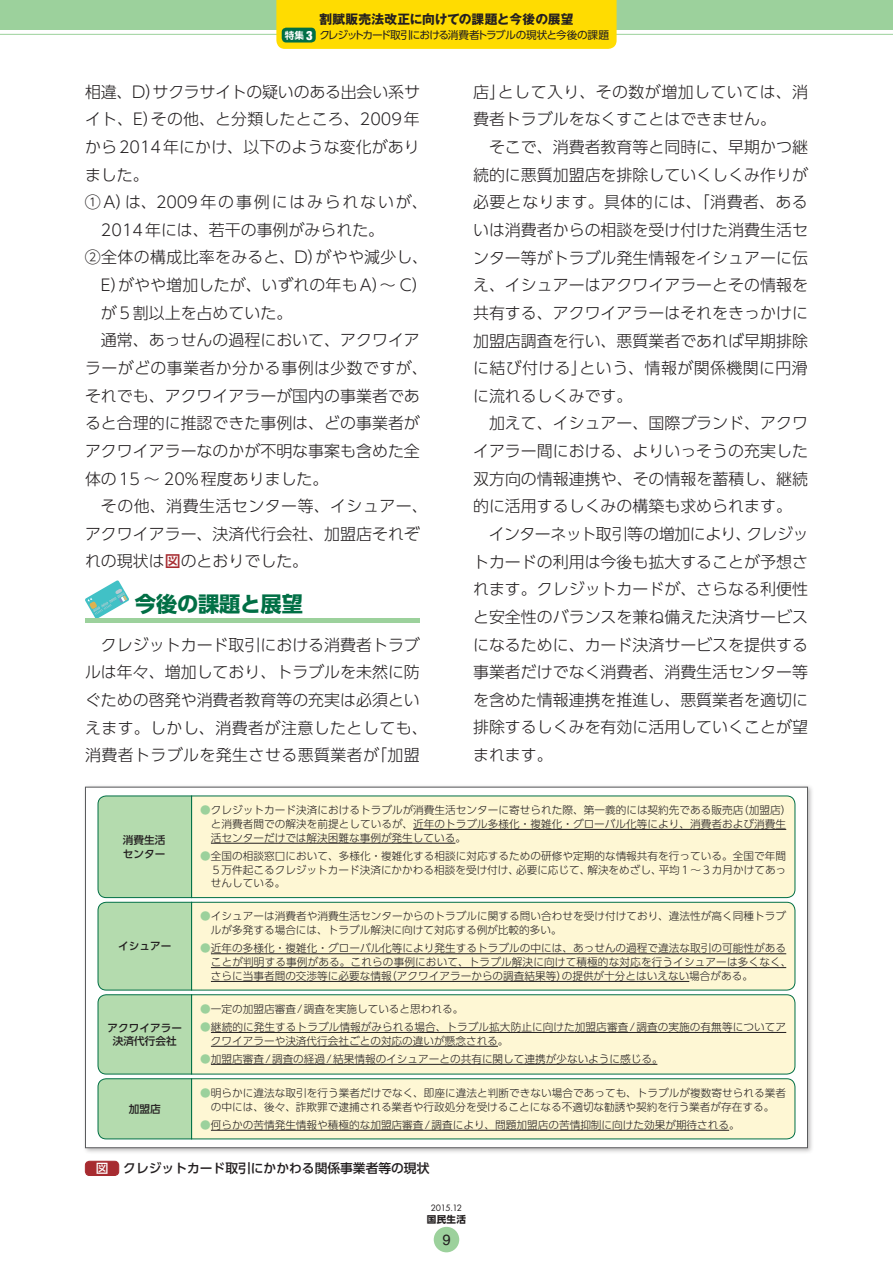
<style>
.page{position:relative;width:893px;height:1263px;background:#fff}
.page>*{position:absolute;margin:0;border:0;box-sizing:border-box;transform-origin:0 0}
.t1{font:700 21.3px "UD Shin Go Pro";letter-spacing:-.015em;color:#016f45}
.t2{font:300 15.9px/27.6px "UD Shin Go Pro";color:#231f20;text-align:justify}
.t3{font:300 15.9px "UD Shin Go Pro";letter-spacing:.115em;color:#231f20}
.t4{font:300 15.9px "UD Shin Go Pro";letter-spacing:.02em;color:#231f20}
.t5{font:300 15.9px "UD Shin Go Pro";letter-spacing:.025em;color:#231f20}
.t6{font:300 15.9px "UD Shin Go Pro";letter-spacing:.03em;color:#231f20}
.t7{font:14.85px "Helvetica LT Std";color:#231f20}
.t8{font:500 12.75px "UD Shin Go Pro";color:#231f20}
.t9{font:700 12.75px "Gothic MB101 Pro";letter-spacing:.005em;color:#231f20}
.t10{font:300 10.65px/13.8px "UD Shin Go Pro";color:#231f20}
.t11{font:10.65px "UD Shin Go Pro";letter-spacing:-.09em;color:#231f20}
.t12{font:500 10.65px/13.8px "UD Shin Go Pro";color:#231f20}
.t13{font:700 9.6px "UD Shin Go Pro";color:#231f20}
.t14{font:8.55px "Futura Std";letter-spacing:-.065em;color:#231f20}
.s1{font-family:"UD Shin Go Pro De";font-weight:700;font-size:9.6px;color:#fff}
.s2{font-family:"Helvetica Neue LT Std";font-weight:900;font-stretch:condensed;font-size:12.75px;color:#fff}
.s3{font-weight:500;color:#a72b30}
.s4{color:#9cd19c}
.s5{color:#fff}
</style>
<div class="page">
<div style="left:0;top:0;width:893px;height:30px;background:#9cd19c"></div>
<hr style="left:0;top:34px;width:893px;height:1px;background:#9cd19c">
<div style="left:276px;top:0;width:341px;height:49px;background:#ffdc01"></div>
<div style="left:282px;top:28px;width:34px;height:15px;background:#016f45;border-radius:4px"></div>
<div style="left:434px;top:1227px;width:25px;height:25px;background:#9cd19c;border-radius:50%"></div>
<svg style="left:85px;top:580px;width:44px;height:39px"></svg>
<hr style="left:85px;top:619px;width:335px;height:4px;background:#9cd19c">
<div style="left:85px;top:1161px;width:34px;height:14px;background:#a72b30;border-radius:4px"></div>
<div style="left:85px;top:1161px;width:34px;height:15px;border:1px solid #a72b30;border-radius:4px"></div>
<div style="left:82px;top:784px;width:732px;height:371px;background:#231f20;opacity:.3"></div>
<div style="left:85px;top:787px;width:723px;height:361px;background:#fff;border:1px solid #57585a"></div>
<svg style="left:98px;top:795px;width:697px;height:344px;background:#eaecca"></svg>
<p class="t9" style="left:319px;top:9px;width:255px">割賦販売法改正に向けての課題と今後の展望</p>
<p class="t11" style="left:285px;top:27px;width:326px"><span class="s1">特集</span> <span class="s2">3</span> クレジットカード取引における消費者トラブルの現状と今後の課題</p>
<p class="t2" style="left:85px;top:77px;width:336px">相違、D）サクラサイトの疑いのある出会い系サ</p>
<p class="t2" style="left:85px;top:105px;width:336px">イト、E）その他、と分類したところ、2009年</p>
<p class="t2" style="left:85px;top:133px;width:336px">から2014年にかけ、以下のような変化があり</p>
<p class="t2" style="left:85px;top:160px;width:65px">ました。</p>
<p class="t3" style="left:85px;top:189px;width:344px">①A）は、2009年の事例にはみられないが、</p>
<p class="t2" style="left:101px;top:215px;width:285px">2014年には、若干の事例がみられた。</p>
<p class="t4" style="left:85px;top:245px;width:345px">②全体の構成比率をみると、D）がやや減少し、</p>
<p class="t2" style="left:101px;top:271px;width:329px">E）がやや増加したが、いずれの年もA）～ C）</p>
<p class="t2" style="left:101px;top:298px;width:193px">が５割以上を占めていた。</p>
<p class="t2" style="left:101px;top:326px;width:320px">通常、あっせんの過程において、アクワイア</p>
<p class="t5" style="left:85px;top:355px;width:344px">ラーがどの事業者か分かる事例は少数ですが、</p>
<p class="t2" style="left:85px;top:381px;width:336px">それでも、アクワイアラーが国内の事業者であ</p>
<p class="t2" style="left:85px;top:409px;width:336px">ると合理的に推認できた事例は、どの事業者が</p>
<p class="t2" style="left:85px;top:436px;width:336px">アクワイアラーなのかが不明な事案も含めた全</p>
<p class="t2" style="left:85px;top:464px;width:245px">体の15 ～ 20%程度ありました。</p>
<p class="t6" style="left:101px;top:493px;width:328px">その他、消費生活センター等、イシュアー、</p>
<p class="t2" style="left:85px;top:519px;width:336px">アクワイアラー、決済代行会社、加盟店それぞ</p>
<p class="t2" style="left:85px;top:547px;width:225px">れの現状は<span class="s3">図</span>のとおりでした。</p>
<h1 class="t1" style="left:135px;top:586px;width:169px">今後の課題と展望</h1>
<p class="t2" style="left:85px;top:630px;width:344px;text-align:center">クレジットカード取引における消費者トラブ<br>ルは年々、増加しており、トラブルを未然に防ぐための啓発や消費者教育等の充実は必須といえます。しかし、消費者が注意したとしても、消費者トラブルを発生させる悪質業者が「加盟</p>
<p class="t2" style="left:473px;top:77px;width:336px">店」として入り、その数が増加していては、消費者トラブルをなくすことはできません。</p>
<p class="t2" style="left:473px;top:133px;width:336px;text-indent:16px">そこで、消費者教育等と同時に、早期かつ継続的に悪質加盟店を排除していくしくみ作りが必要となります。具体的には、「消費者、あるいは消費者からの相談を受け付けた消費生活センター等がトラブル発生情報をイシュアーに伝え、イシュアーはアクワイアラーとその情報を共有する、アクワイアラーはそれをきっかけに加盟店調査を行い、悪質業者であれば早期排除に結び付ける」という、情報が関係機関に円滑に流れるしくみです。</p>
<p class="t2" style="left:473px;top:409px;width:336px;text-indent:16px">加えて、イシュアー、国際ブランド、アクワイアラー間における、よりいっそうの充実した双方向の情報連携や、その情報を蓄積し、継続的に活用するしくみの構築も求められます。</p>
<p class="t2" style="left:473px;top:520px;width:337px;text-indent:16px">インターネット取引等の増加により、クレジットカードの利用は今後も拡大することが予想されます。クレジットカードが、さらなる利便性と安全性のバランスを兼ね備えた決済サービスになるために、カード決済サービスを提供する事業者だけでなく消費者、消費生活センター等を含めた情報連携を推進し、悪質業者を適切に排除するしくみを有効に活用していくことが望まれます。</p>
<p class="t12" style="left:123px;top:833px;width:44px">消費生活センター</p>
<p class="t12" style="left:118px;top:939px;width:55px">イシュアー</p>
<p class="t12" style="left:108px;top:1020px;width:76px;text-align:center">アクワイアラー決済代行会社</p>
<p class="t12" style="left:129px;top:1101px;width:33px">加盟店</p>
<p class="t10" style="left:211px;top:803px;width:582px;text-indent:-11px"><span class="s4">●</span>クレジットカード決済におけるトラブルが消費生活センターに寄せられた際、第一義的には契約先である販売店（加盟店）と消費者間での解決を前提としているが、近年のトラブル多様化・複雑化・グローバル化等により、消費者および消費生活センターだけでは解決困難な事例が発生している。</p>
<p class="t10" style="left:211px;top:848px;width:577px;text-align:justify;text-indent:-11px"><span class="s4">●</span>全国の相談窓口において、多様化・複雑化する相談に対応するための研修や定期的な情報共有を行っている。全国で年間５万件起こるクレジットカード決済にかかわる相談を受け付け、必要に応じて、解決をめざし、平均１～３カ月かけてあっせんしている。</p>
<p class="t10" style="left:211px;top:909px;width:577px;text-indent:-11px"><span class="s4">●</span>イシュアーは消費者や消費生活センターからのトラブルに関する問い合わせを受け付けており、違法性が高く同種トラブルが多発する場合には、トラブル解決に向けて対応する例が比較的多い。</p>
<p class="t10" style="left:211px;top:941px;width:582px;text-indent:-11px"><span class="s4">●</span>近年の多様化・複雑化・グローバル化等により発生するトラブルの中には、あっせんの過程で違法な取引の可能性があることが判明する事例がある。これらの事例において、トラブル解決に向けて積極的な対応を行うイシュアーは多くなく、さらに当事者間の交渉等に必要な情報（アクワイアラーからの調査結果等）の提供が十分とはいえない場合がある。</p>
<p class="t10" style="left:200px;top:1001px;width:265px"><span class="s4">●</span>一定の加盟店審査/調査を実施していると思われる。</p>
<p class="t10" style="left:211px;top:1019px;width:577px;text-indent:-11px"><span class="s4">●</span>継続的に発生するトラブル情報がみられる場合、トラブル拡大防止に向けた加盟店審査/調査の実施の有無等についてアクワイアラーや決済代行会社ごとの対応の違いが懸念される。</p>
<p class="t10" style="left:200px;top:1051px;width:464px"><span class="s4">●</span>加盟店審査/調査の経過/結果情報のイシュアーとの共有に関して連携が少ないように感じる。</p>
<p class="t10" style="left:200px;top:1085px;width:587px;text-align:center"><span class="s4">●</span>明らかに違法な取引を行う業者だけでなく、即座に違法と判断できない場合であっても、トラブルが複数寄せられる業者の中には、後々、詐欺罪で逮捕される業者や行政処分を受けることになる不適切な勧誘や契約を行う業者が存在する。</p>
<p class="t10" style="left:200px;top:1117px;width:541px"><span class="s4">●</span>何らかの苦情発生情報や積極的な加盟店審査/調査により、問題加盟店の苦情抑制に向けた効果が期待される。</p>
<p class="t8" style="left:96px;top:1158px;width:335px"><span class="s5">図</span> クレジットカード取引にかかわる関係事業者等の現状</p>
<p class="t14" style="left:431px;top:1202px;width:33px">2015.12</p>
<p class="t13" style="left:427px;top:1211px;width:41px">国民生活</p>
<p class="t7" style="left:442px;top:1231px;width:10px">9</p>
</div>
